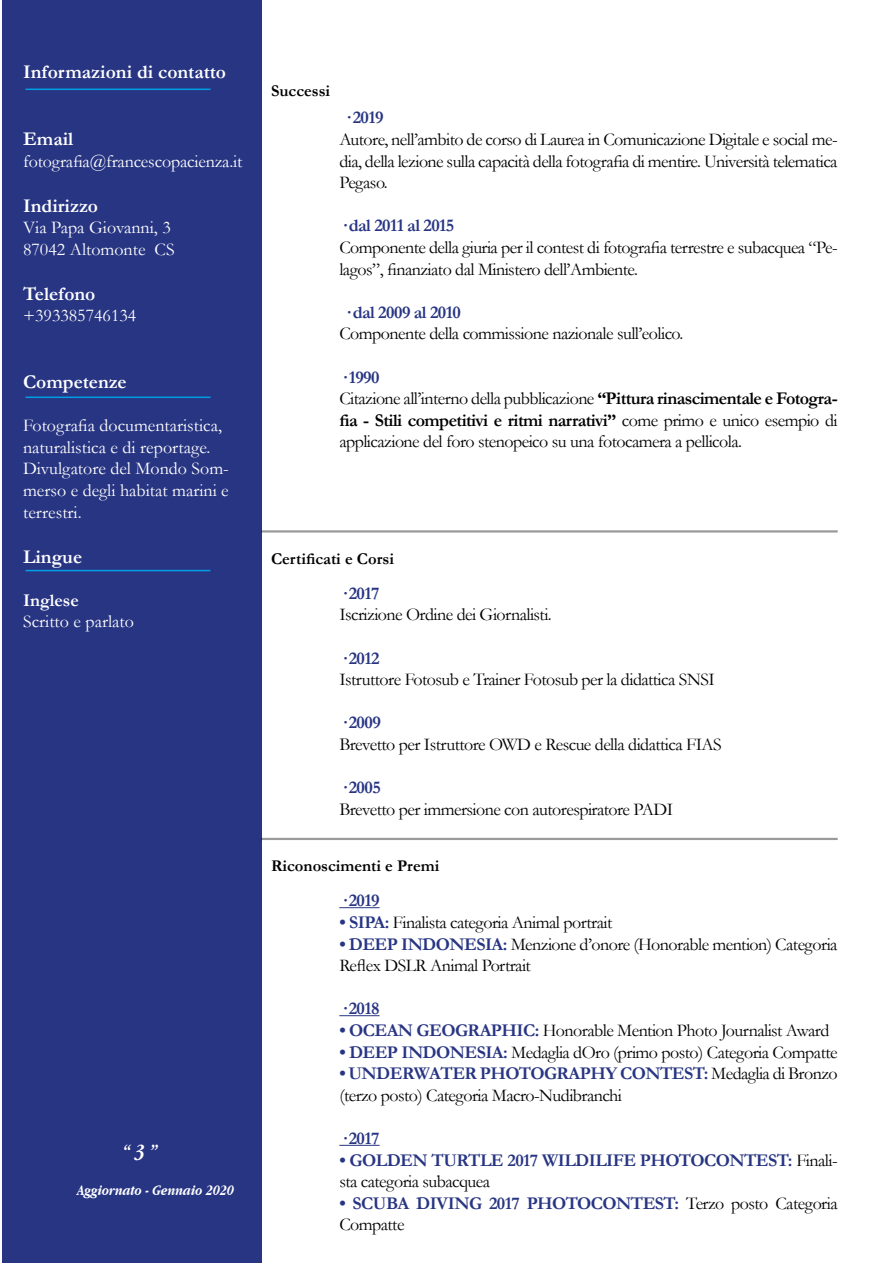
<style>
.page{position:relative;width:893px;height:1263px;background:#fff}
.page>*{position:absolute;margin:0;border:0;box-sizing:border-box;transform-origin:0 0}
.t1{font:italic 700 condensed 21px "Garamond";color:#fff}
.t2{font:700 19.5px "Garamond";color:#fff}
.t3{font:18px/21.6px "Garamond";letter-spacing:-.03em;color:#000}
.t4{font:18px/21.6px "Garamond";color:#fff}
.t5{font:700 18px/21.6px "Garamond";letter-spacing:-.03em;color:#283583}
.t6{font:700 18px "Garamond";color:#fff}
.t7{font:700 16.5px "Garamond";color:#000}
.t8{font:italic 700 condensed 15px "Garamond";color:#fff}
.s1{font-weight:700;color:#283583}
.s2{font-weight:700}
.s3{font-weight:400;color:#000}
</style>
<div class="page">
<div style="left:2px;top:0;width:259px;height:1263px;background:#283583"></div>
<hr style="left:261px;top:530px;width:577px;height:2px;background:#000">
<hr style="left:261px;top:838px;width:577px;height:2px;background:#000">
<hr style="left:339px;top:907px;width:41px;height:1px;background:#283583">
<hr style="left:339px;top:1015px;width:41px;height:1px;background:#283583">
<hr style="left:339px;top:1145px;width:41px;height:1px;background:#283583">
<hr style="left:26px;top:89px;width:184px;height:1px;background:#009fe3">
<hr style="left:26px;top:570px;width:184px;height:1px;background:#009fe3">
<hr style="left:26px;top:396px;width:184px;height:2px;background:#009fe3">
<p class="t2" style="left:23px;top:61px;width:204px">Informazioni di contatto</p>
<p class="t2" style="left:23px;top:127px;width:52px">Email</p>
<p class="t4" style="left:23px;top:150px;width:221px">fotografia@francescopacienza.it</p>
<p class="t2" style="left:23px;top:194px;width:77px">Indirizzo</p>
<p class="t4" style="left:23px;top:217px;width:153px">Via Papa Giovanni, 3<br>87042 Altomonte CS</p>
<p class="t2" style="left:23px;top:282px;width:74px">Telefono</p>
<p class="t4" style="left:23px;top:305px;width:115px">+393385746134</p>
<p class="t2" style="left:23px;top:370px;width:105px">Competenze</p>
<p class="t4" style="left:23px;top:415px;width:207px">Fotografia documentaristica, naturalistica e di reportage.<br>Divulgatore del Mondo Som&shy;merso e degli habitat marini e terrestri.</p>
<p class="t2" style="left:23px;top:545px;width:61px">Lingue</p>
<p class="t6" style="left:23px;top:589px;width:57px">Inglese</p>
<p class="t4" style="left:23px;top:611px;width:112px">Scritto e parlato</p>
<p class="t1" style="left:123px;top:1140px;width:36px">“ 3 ”</p>
<p class="t8" style="left:77px;top:1182px;width:159px">Aggiornato - Gennaio 2020</p>
<p class="t7" style="left:271px;top:81px;width:61px">Successi</p>
<p class="t5" style="left:343px;top:107px;width:42px">· 2019</p>
<p class="t3" style="left:339px;top:128px;width:500px;text-align:justify">Autore, nell’ambito de corso di Laurea in Comunicazione Digitale e social me&shy;dia, della lezione sulla capacità della fotografia di mentire. Università telematica Pegaso.</p>
<p class="t5" style="left:339px;top:215px;width:116px">· dal 2011 al 2015</p>
<p class="t3" style="left:339px;top:236px;width:500px">Componente della giuria per il contest di fotografia terrestre e subacquea “Pe&shy;lagos”, finanziato dal Ministero dell’Ambiente.</p>
<p class="t5" style="left:343px;top:301px;width:119px">· dal 2009 al 2010</p>
<p class="t3" style="left:339px;top:323px;width:345px">Componente della commissione nazionale sull’eolico.</p>
<p class="t3" style="left:339px;top:366px;width:500px"><span class="s1">· 1990<br></span>Citazione all’interno della pubblicazione <span class="s2">“Pittura rinascimentale e Fotogra&shy;fia - Stili competitivi e ritmi narrativi”</span> come primo e unico esempio di applicazione del foro stenopeico su una fotocamera a pellicola.</p>
<p class="t7" style="left:271px;top:548px;width:125px">Certificati e Corsi</p>
<p class="t5" style="left:339px;top:582px;width:42px">· 2017</p>
<p class="t3" style="left:339px;top:604px;width:214px">Iscrizione Ordine dei Giornalisti.</p>
<p class="t5" style="left:339px;top:647px;width:42px">· 2012</p>
<p class="t3" style="left:339px;top:668px;width:377px">Istruttore Fotosub e Trainer Fotosub per la didattica SNSI</p>
<p class="t5" style="left:339px;top:712px;width:43px">· 2009</p>
<p class="t3" style="left:339px;top:733px;width:384px">Brevetto per Istruttore OWD e Rescue della didattica FIAS</p>
<p class="t5" style="left:339px;top:776px;width:43px">· 2005</p>
<p class="t3" style="left:339px;top:798px;width:335px">Brevetto per immersione con autorespiratore PADI</p>
<p class="t7" style="left:271px;top:856px;width:170px">Riconoscimenti e Premi</p>
<p class="t5" style="left:339px;top:889px;width:42px">· 2019</p>
<p class="t3" style="left:339px;top:911px;width:274px"><span class="s1">• SIPA:</span> Finalista categoria Animal portrait</p>
<p class="t3" style="left:339px;top:933px;width:500px"><span class="s1">• DEEP INDONESIA:</span> Menzione d’onore (Honorable mention) Categoria<br>Reflex DSLR Animal Portrait</p>
<p class="t5" style="left:339px;top:997px;width:42px">· 2018</p>
<p class="t3" style="left:339px;top:1019px;width:491px"><span class="s1">• OCEAN GEOGRAPHIC:</span> Honorable Mention Photo Journalist Award</p>
<p class="t3" style="left:339px;top:1041px;width:500px"><span class="s1">• DEEP INDONESIA:</span> Medaglia dOro (primo posto) Categoria Compatte</p>
<p class="t3" style="left:339px;top:1062px;width:500px"><span class="s1">• UNDERWATER PHOTOGRAPHY CONTEST:</span> Medaglia di Bronzo (terzo posto) Categoria Macro-Nudibranchi</p>
<p class="t5" style="left:339px;top:1127px;width:42px">· 2017</p>
<p class="t5" style="left:339px;top:1149px;width:500px">• GOLDEN TURTLE 2017 WILDILIFE PHOTOCONTEST: <span class="s3">Finali&shy;sta categoria subacquea</span></p>
<p class="t5" style="left:339px;top:1192px;width:500px">• SCUBA DIVING 2017 PHOTOCONTEST: <span class="s3">Terzo posto Categoria<br>Compatte</span></p>
</div>
